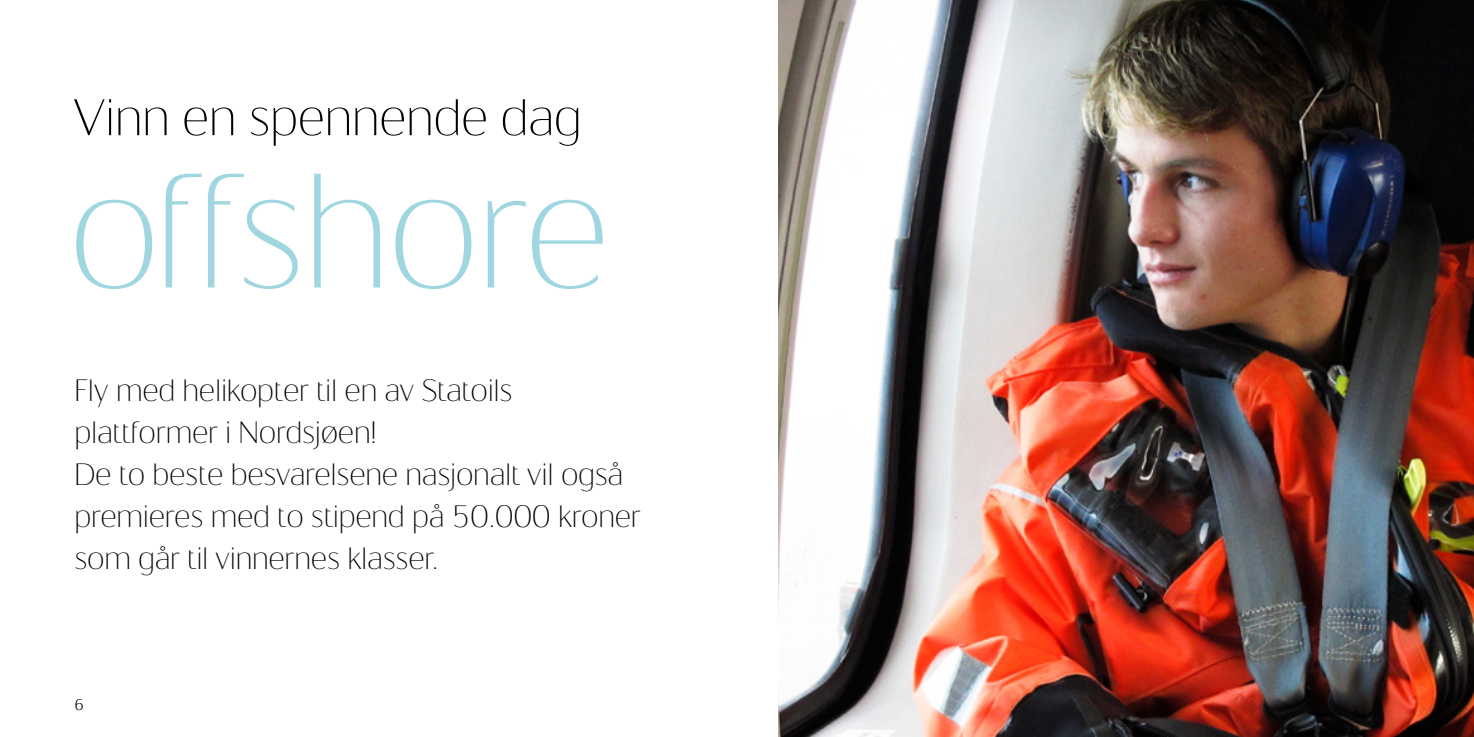
<style>
.page{position:relative;width:1474px;height:737px;background:#fff}
.page>*{position:absolute;margin:0;border:0;box-sizing:border-box;transform-origin:0 0}
.t1{font:300 166.25px "Statoil Display";letter-spacing:-.02em;color:#9fd6df}
.t2{font:300 52.5px "Statoil Display";letter-spacing:-.01em;color:#000}
.t3{font:300 31.5px/42px "Statoil Display";letter-spacing:-.01em;color:#000}
.t4{font:500 15.75px "Statoil Display";color:#000}
</style>
<div class="page">
<img style="left:778px;top:0;width:695px;height:736px">
<h2 class="t2" style="left:73px;top:87px;width:510px">Vinn en spennende dag</h2>
<h1 class="t1" style="left:68px;top:136px;width:544px">offshore</h1>
<p class="t3" style="left:74px;top:369px;width:568px">Fly med helikopter til en av Statoils plattformer i Nordsjøen!<br>De to beste besvarelsene nasjonalt vil også premieres med to stipend på 50.000 kroner som går til vinnernes klasser.</p>
<p class="t4" style="left:74px;top:695px;width:11px">6</p>
</div>
